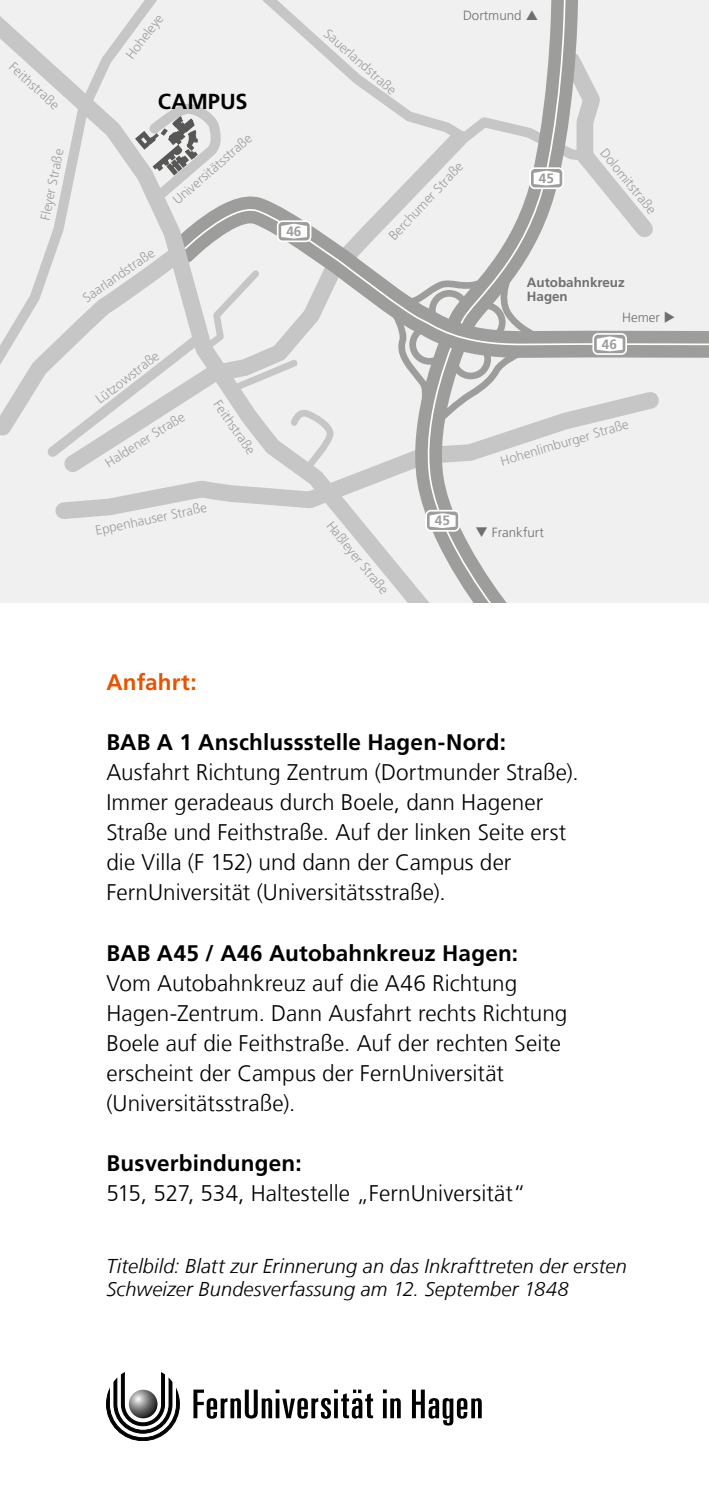
<style>
.page{position:relative;width:709px;height:1489px;background:#fff}
.page>*{position:absolute;margin:0;border:0;box-sizing:border-box;transform-origin:0 0}
.t1{font:300 22.5px/30px "Frutiger LT Com";letter-spacing:.005em;color:#000}
.t2{font:700 22.5px "Frutiger LT Com";letter-spacing:.01em;color:#000}
.t3{font:700 22.5px "Frutiger LT Com";letter-spacing:.005em;color:#e75300}
.t4{font:700 21.75px "Frutiger LT Com";color:#000}
.t5{font:italic 300 20px/22.5px "Frutiger LT Com";letter-spacing:.01em;color:#000}
.t6{font:700 13.5px "Frutiger LT Com";color:#9d9d9c}
.t7{font:300 13.25px "Frutiger LT Com";color:#9d9d9c}
.t8{font:300 13.25px "Frutiger LT Com";color:#706f6f}
.t9{font:700 13.25px/13.2px "Frutiger LT Com";color:#706f6f}
</style>
<div class="page">
<div style="left:0;top:0;width:709px;height:602px;background:#f0f0f0"></div>
<svg style="left:591px;top:392px;width:68px;height:32px"></svg>
<svg style="left:566px;top:0;width:25px;height:430px"></svg>
<svg style="left:466px;top:0;width:100px;height:602px"></svg>
<svg style="left:544px;top:346px;width:165px;height:25px"></svg>
<svg style="left:466px;top:202px;width:243px;height:144px"></svg>
<svg style="left:55px;top:0;width:411px;height:602px"></svg>
<svg style="left:0;top:0;width:215px;height:466px"></svg>
<svg style="left:198px;top:264px;width:139px;height:209px"></svg>
<svg style="left:134px;top:98px;width:94px;height:109px"></svg>
<svg style="left:385px;top:267px;width:159px;height:158px"></svg>
<svg style="left:593px;top:334px;width:33px;height:20px"></svg>
<div style="left:592px;top:333px;width:35px;height:22px;border:2px solid #fff;border-radius:5px"></div>
<svg style="left:596px;top:336px;width:26px;height:15px"></svg>
<div style="left:278px;top:221px;width:32px;height:20px;background:#9d9d9c;border-radius:5px"></div>
<div style="left:277px;top:220px;width:34px;height:22px;border:2px solid #fff;border-radius:5px"></div>
<svg style="left:281px;top:224px;width:26px;height:14px"></svg>
<svg style="left:426px;top:510px;width:33px;height:21px"></svg>
<div style="left:425px;top:510px;width:35px;height:21px;border:2px solid #fff;border-radius:5px"></div>
<svg style="left:429px;top:513px;width:26px;height:15px"></svg>
<svg style="left:530px;top:168px;width:33px;height:20px"></svg>
<div style="left:529px;top:167px;width:35px;height:22px;border:2px solid #fff;border-radius:5px"></div>
<svg style="left:533px;top:171px;width:26px;height:14px"></svg>
<svg style="left:193px;top:1389px;width:289px;height:36px"></svg>
<svg style="left:106px;top:1372px;width:74px;height:68px"></svg>
<svg style="left:129px;top:1389px;width:28px;height:29px"></svg>
<svg style="left:526px;top:10px;width:11px;height:10px"></svg>
<svg style="left:665px;top:312px;width:9px;height:11px"></svg>
<svg style="left:476px;top:527px;width:11px;height:10px"></svg>
<p class="t7" style="left:16px;top:59px;width:64px;rotate:42deg">Feithstraße</p>
<p class="t7" style="left:38px;top:219px;width:74px;rotate:-79deg">Fleyer Straße</p>
<p class="t7" style="left:123px;top:53px;width:54px;rotate:-53deg">Hoheleye</p>
<p class="t4" style="left:158px;top:88px;width:91px">CAMPUS</p>
<p class="t7" style="left:170px;top:196px;width:102px;rotate:-41deg">Universitätsstraße</p>
<p class="t7" style="left:80px;top:293px;width:85px;rotate:-35deg">Saarlandstraße</p>
<p class="t7" style="left:93px;top:395px;width:78px;rotate:-38deg">Lützowstraße</p>
<p class="t7" style="left:102px;top:457px;width:93px;rotate:-32deg">Haldener Straße</p>
<p class="t7" style="left:223px;top:397px;width:64px;rotate:55deg">Feithstraße</p>
<p class="t7" style="left:94px;top:523px;width:115px;rotate:-12deg">Eppenhauser Straße</p>
<p class="t6" style="left:286px;top:223px;width:17px">46</p>
<p class="t7" style="left:331px;top:26px;width:93px;rotate:41deg">Sauerlandstraße</p>
<p class="t8" style="left:463px;top:8px;width:60px">Dortmund</p>
<p class="t7" style="left:386px;top:233px;width:103px;rotate:-47deg">Berchumer Straße</p>
<p class="t6" style="left:539px;top:170px;width:17px">45</p>
<p class="t7" style="left:609px;top:145px;width:82px;rotate:51deg">Dolomitstraße</p>
<p class="t9" style="left:527px;top:276px;width:99px">Autobahnkreuz<br>Hagen</p>
<p class="t8" style="left:622px;top:310px;width:39px">Hemer</p>
<p class="t6" style="left:602px;top:336px;width:17px">46</p>
<p class="t7" style="left:335px;top:518px;width:91px;rotate:51deg">Haßleyer Straße</p>
<p class="t6" style="left:435px;top:512px;width:17px">45</p>
<p class="t7" style="left:499px;top:454px;width:134px;rotate:-17deg">Hohenlimburger Straße</p>
<p class="t8" style="left:492px;top:525px;width:53px">Frankfurt</p>
<p class="t3" style="left:106px;top:669px;width:92px">Anfahrt:</p>
<p class="t2" style="left:106px;top:729px;width:401px">BAB A 1 Anschlussstelle Hagen-Nord:</p>
<p class="t1" style="left:106px;top:757px;width:474px">Ausfahrt Richtung Zentrum (Dortmunder Straße).<br>Immer geradeaus durch Boele, dann Hagener Straße und Feithstraße. Auf der linken Seite erst die Villa (F 152) und dann der Campus der FernUniversität (Universitätsstraße).</p>
<p class="t2" style="left:106px;top:939px;width:413px">BAB A45 / A46 Autobahnkreuz Hagen:</p>
<p class="t1" style="left:106px;top:967px;width:462px">Vom Autobahnkreuz auf die A46 Richtung Hagen-Zentrum. Dann Ausfahrt rechts Richtung Boele auf die Feithstraße. Auf der rechten Seite erscheint der Campus der FernUniversität (Universitätsstraße).</p>
<p class="t2" style="left:106px;top:1149px;width:197px">Busverbindungen:</p>
<p class="t1" style="left:106px;top:1177px;width:420px">515, 527, 534, Haltestelle „FernUniversität“</p>
<p class="t5" style="left:106px;top:1254px;width:522px">Titelbild: Blatt zur Erinnerung an das Inkrafttreten der ersten<br>Schweizer Bundesverfassung am 12. September 1848</p>
</div>
